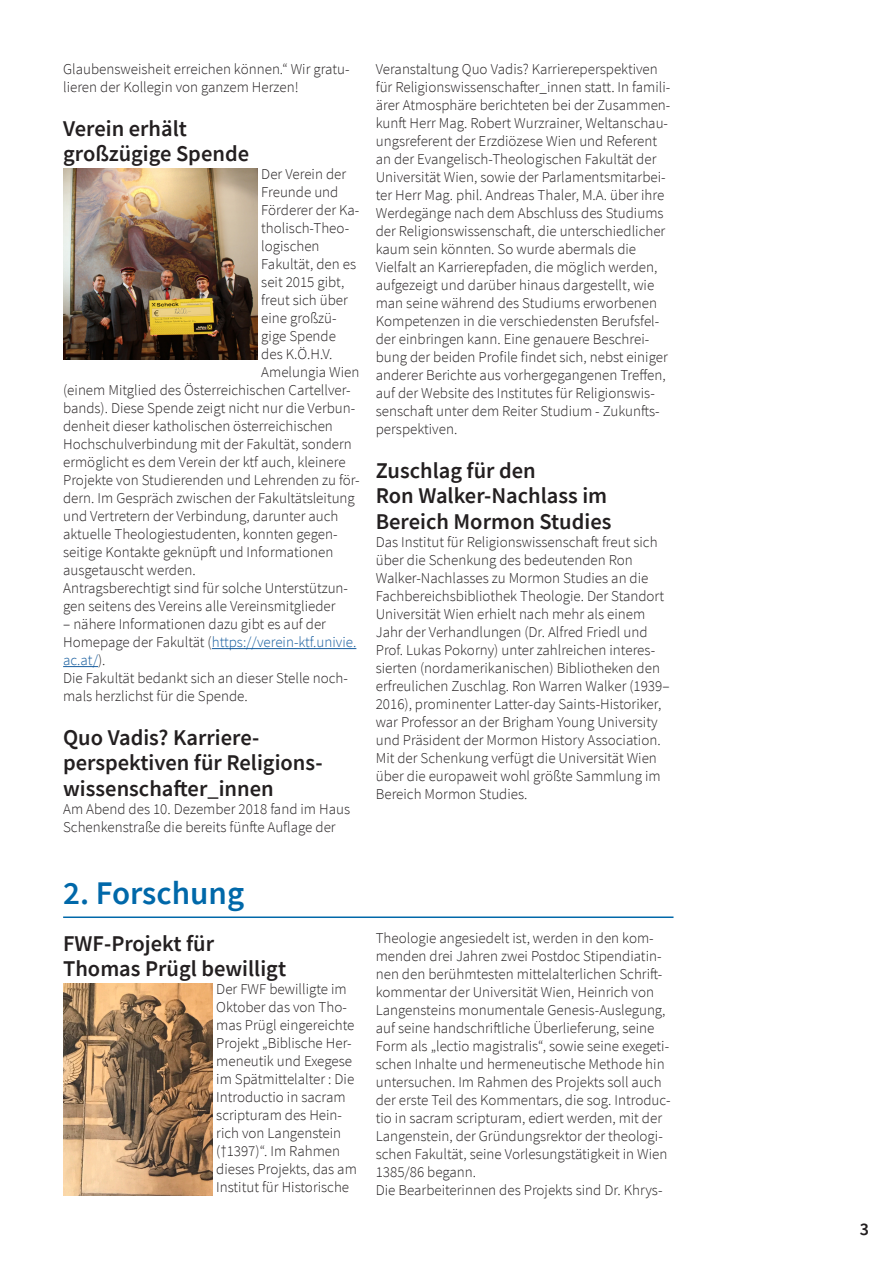
<style>
.page{position:relative;width:893px;height:1263px;background:#fff}
.page>*{position:absolute;margin:0;border:0;box-sizing:border-box;transform-origin:0 0}
.Headline_blau{font:600 33px "Source Sans Pro";color:#0068a9}
.t1{font:600 22.5px "Source Sans Pro";color:#231f20}
.t2{font:600 18px "Source Sans Pro";color:#231f20}
.t3{font:300 15px/18px "Source Sans Pro";color:#231f20}
.s1{color:#175d9e}
</style>
<div class="page">
<hr style="left:212px;top:648px;width:144px;height:1px;background:#175d9e">
<hr style="left:63px;top:666px;width:35px;height:1px;background:#175d9e">
<img style="left:63px;top:168px;width:194px;height:192px">
<hr style="left:63px;top:916px;width:610px;height:2px;background:#0068a9">
<img style="left:63px;top:983px;width:149px;height:213px">
<p class="t3" style="left:63px;top:60px;width:288px">Glaubensweisheit erreichen können.“ Wir gratu&shy;lieren der Kollegin von ganzem Herzen!</p>
<p class="t1" style="left:63px;top:114px;width:125px">Verein erhält</p>
<p class="t1" style="left:63px;top:139px;width:187px">großzügige Spende</p>
<p class="t3" style="left:261px;top:165px;width:86px">Der Verein der</p>
<p class="t3" style="left:261px;top:183px;width:79px">Freunde und</p>
<p class="t3" style="left:261px;top:201px;width:100px">Förderer der Ka-</p>
<p class="t3" style="left:261px;top:219px;width:89px">tholisch-Theo-</p>
<p class="t3" style="left:261px;top:237px;width:60px">logischen</p>
<p class="t3" style="left:261px;top:255px;width:96px">Fakultät, den es</p>
<p class="t3" style="left:261px;top:273px;width:85px">seit 2015 gibt,</p>
<p class="t3" style="left:261px;top:291px;width:88px">freut sich über</p>
<p class="t3" style="left:261px;top:309px;width:77px">eine großzü-</p>
<p class="t3" style="left:261px;top:327px;width:76px">gige Spende</p>
<p class="t3" style="left:261px;top:345px;width:72px">des K.Ö.H.V.</p>
<p class="t3" style="left:261px;top:363px;width:100px">Amelungia Wien</p>
<p class="t3" style="left:63px;top:381px;width:289px">(einem Mitglied des Österreichischen Cartellver-</p>
<p class="t3" style="left:63px;top:399px;width:294px">bands). Diese Spende zeigt nicht nur die Verbun-</p>
<p class="t3" style="left:63px;top:417px;width:271px">denheit dieser katholischen österreichischen</p>
<p class="t3" style="left:63px;top:435px;width:290px">Hochschulverbindung mit der Fakultät, sondern</p>
<p class="t3" style="left:63px;top:453px;width:284px">ermöglicht es dem Verein der ktf auch, kleinere</p>
<p class="t3" style="left:63px;top:471px;width:298px">Projekte von Studierenden und Lehrenden zu för-</p>
<p class="t3" style="left:63px;top:489px;width:293px">dern. Im Gespräch zwischen der Fakultätsleitung</p>
<p class="t3" style="left:63px;top:507px;width:277px">und Vertretern der Verbindung, darunter auch</p>
<p class="t3" style="left:63px;top:525px;width:276px">aktuelle Theologiestudenten, konnten gegen-</p>
<p class="t3" style="left:63px;top:543px;width:272px">seitige Kontakte geknüpft und Informationen</p>
<p class="t3" style="left:63px;top:561px;width:134px">ausgetauscht werden.</p>
<p class="t3" style="left:63px;top:579px;width:286px">Antragsberechtigt sind für solche Unterstützun&shy;gen seitens des Vereins alle Vereinsmitglieder</p>
<p class="t3" style="left:63px;top:615px;width:295px">– nähere Informationen dazu gibt es auf der<br>Homepage der Fakultät (<span class="s1">https://verein-ktf.univie. ac.at/</span>).</p>
<p class="t3" style="left:63px;top:669px;width:286px">Die Fakultät bedankt sich an dieser Stelle noch&shy;mals herzlichst für die Spende.</p>
<p class="t1" style="left:63px;top:723px;width:198px">Quo Vadis? Karriere-</p>
<p class="t1" style="left:63px;top:748px;width:261px">perspektiven für Religions-</p>
<p class="t1" style="left:63px;top:774px;width:212px">wissenschafter_innen</p>
<p class="t3" style="left:63px;top:800px;width:288px">Am Abend des 10. Dezember 2018 fand im Haus<br>Schenkenstraße die bereits fünfte Auflage der</p>
<p class="t3" style="left:376px;top:60px;width:296px">Veranstaltung Quo Vadis? Karriereperspektiven für Religionswissenschafter_innen statt. In famili&shy;ärer Atmosphäre berichteten bei der Zusammen&shy;kunft Herr Mag. Robert Wurzrainer, Weltanschau&shy;ungsreferent der Erzdiözese Wien und Referent an der Evangelisch-Theologischen Fakultät der Universität Wien, sowie der Parlamentsmitarbei&shy;ter Herr Mag. phil. Andreas Thaler, M.A. über ihre Werdegänge nach dem Abschluss des Studiums der Religionswissenschaft, die unterschiedlicher kaum sein könnten. So wurde abermals die Vielfalt an Karrierepfaden, die möglich werden, aufgezeigt und darüber hinaus dargestellt, wie man seine während des Studiums erworbenen Kompetenzen in die verschiedensten Berufsfel&shy;der einbringen kann. Eine genauere Beschrei&shy;bung der beiden Profile findet sich, nebst einiger anderer Berichte aus vorhergegangenen Treffen, auf der Website des Institutes für Religionswis&shy;senschaft unter dem Reiter Studium - Zukunfts&shy;perspektiven.</p>
<p class="t1" style="left:376px;top:456px;width:162px">Zuschlag für den</p>
<p class="t1" style="left:376px;top:481px;width:233px">Ron Walker-Nachlass im</p>
<p class="t1" style="left:376px;top:507px;width:237px">Bereich Mormon Studies</p>
<p class="t3" style="left:376px;top:533px;width:295px">Das Institut für Religionswissenschaft freut sich über die Schenkung des bedeutenden Ron Walker-Nachlasses zu Mormon Studies an die Fachbereichsbibliothek Theologie. Der Standort Universität Wien erhielt nach mehr als einem Jahr der Verhandlungen (Dr. Alfred Friedl und Prof. Lukas Pokorny) unter zahlreichen interes&shy;sierten (nordamerikanischen) Bibliotheken den erfreulichen Zuschlag. Ron Warren Walker (1939– 2016), prominenter Latter-day Saints-Historiker, war Professor an der Brigham Young University und Präsident der Mormon History Association.<br>Mit der Schenkung verfügt die Universität Wien über die europaweit wohl größte Sammlung im Bereich Mormon Studies.</p>
<p class="Headline_blau" style="left:63px;top:871px;width:183px">2. Forschung</p>
<p class="t1" style="left:63px;top:928px;width:152px">FWF-Projekt für</p>
<p class="t1" style="left:63px;top:954px;width:224px">Thomas Prügl bewilligt</p>
<p class="t3" style="left:216px;top:980px;width:142px">Der FWF bewilligte im<br>Oktober das von Tho&shy;mas Prügl eingereichte<br>Projekt „Biblische Her&shy;meneutik und Exegese im Spätmittelalter : Die<br>Introductio in sacram scripturam des Hein&shy;rich von Langenstein (†1397)“. Im Rahmen dieses Projekts, das am<br>Institut für Historische</p>
<p class="t3" style="left:376px;top:929px;width:296px">Theologie angesiedelt ist, werden in den kom&shy;menden drei Jahren zwei Postdoc Stipendiatin&shy;nen den berühmtesten mittelalterlichen Schrift&shy;kommentar der Universität Wien, Heinrich von Langensteins monumentale Genesis-Auslegung, auf seine handschriftliche Überlieferung, seine Form als „lectio magistralis“, sowie seine exegeti&shy;schen Inhalte und hermeneutische Methode hin untersuchen. Im Rahmen des Projekts soll auch der erste Teil des Kommentars, die sog. Introduc&shy;tio in sacram scripturam, ediert werden, mit der Langenstein, der Gründungsrektor der theologi&shy;schen Fakultät, seine Vorlesungstätigkeit in Wien 1385/86 begann.</p>
<p class="t3" style="left:376px;top:1181px;width:288px">Die Bearbeiterinnen des Projekts sind Dr. Khrys-</p>
<p class="t2" style="left:860px;top:1217px;width:11px">3</p>
</div>
